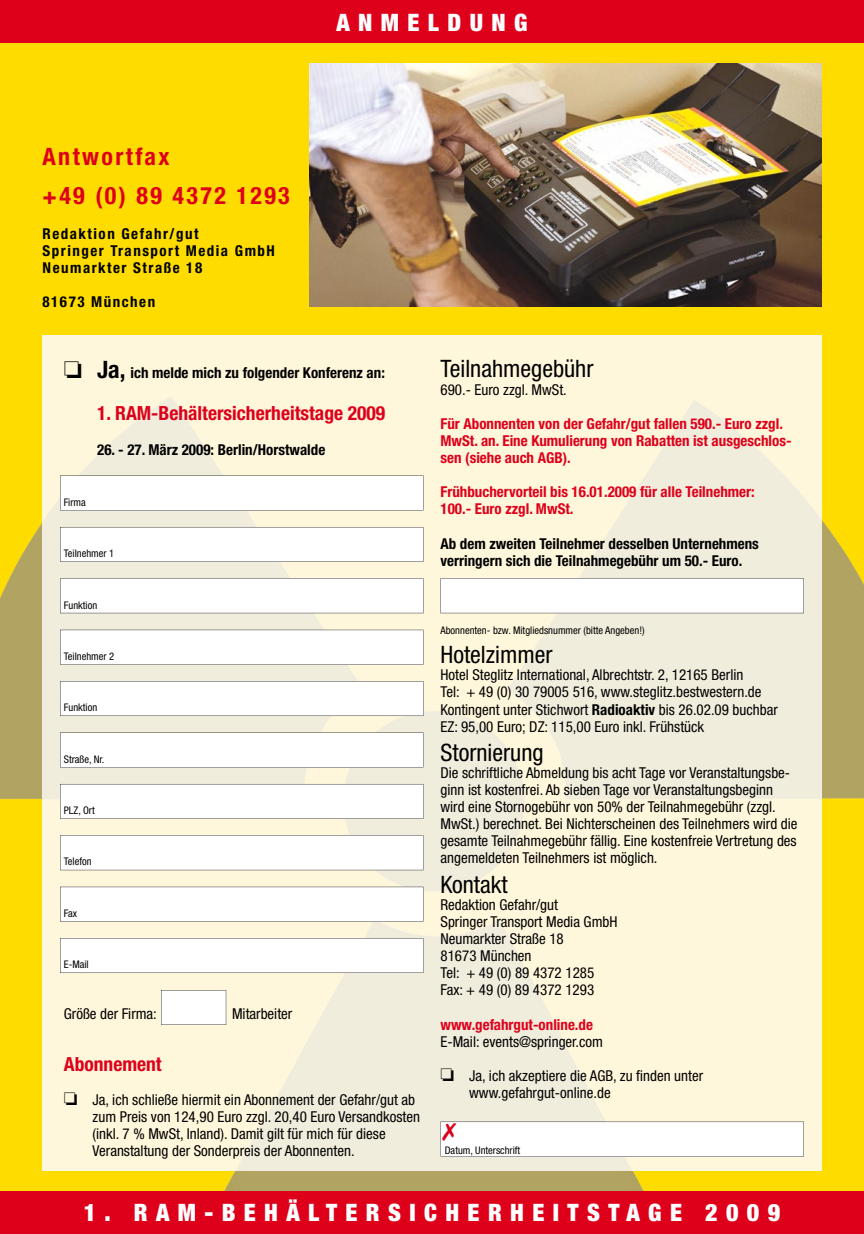
<style>
.page{position:relative;width:864px;height:1234px;background:#fff}
.page>*{position:absolute;margin:0;border:0;box-sizing:border-box;transform-origin:0 0}
.t1{font:condensed 24px "Helvetica Neue LT Std";color:#000}
.t2{font:900 condensed 24px "Helvetica Neue LT Std";letter-spacing:.35em;color:#fff}
.t3{font:700 condensed 24px/39px "Helvetica Neue LT Std";letter-spacing:.1em;color:#de001a}
.t4{font:700 condensed 19.5px "Helvetica Neue LT Std";color:#de001a}
.t5{font:condensed 15px/17.1px "Helvetica Neue LT Std";color:#000}
.t6{font:700 condensed 15px/17.1px "Helvetica Neue LT Std";color:#de001a}
.t7{font:700 condensed 15px/17.1px "Helvetica Neue LT Std";color:#000}
.t8{font:700 condensed 15px/17.1px "Helvetica Neue LT Std";letter-spacing:.1em;color:#000}
.t9{font:condensed 10.5px "Helvetica Neue LT Std";color:#000}
.s1{font-size:24px}
.s2{font-weight:700}
</style>
<div class="page">
<div style="left:0;top:23px;width:863px;height:1210px;background:#fedc00"></div>
<div style="left:0;top:0;width:863px;height:43px;background:#de001a"></div>
<img style="left:0;top:346px;width:54px;height:825px">
<img style="left:809px;top:346px;width:54px;height:825px">
<img style="left:54px;top:1170px;width:755px;height:21px">
<div style="left:0;top:1191px;width:863px;height:42px;background:#de001a"></div>
<img style="left:43px;top:335px;width:778px;height:835px">
<div style="left:60px;top:527px;width:363px;height:34px;background:#fff"></div>
<div style="left:60px;top:578px;width:363px;height:35px;background:#fff"></div>
<div style="left:60px;top:629px;width:363px;height:35px;background:#fff"></div>
<div style="left:60px;top:681px;width:363px;height:34px;background:#fff"></div>
<div style="left:60px;top:732px;width:363px;height:35px;background:#fff"></div>
<div style="left:60px;top:783px;width:363px;height:35px;background:#fff"></div>
<div style="left:60px;top:835px;width:363px;height:35px;background:#fff"></div>
<div style="left:60px;top:886px;width:363px;height:35px;background:#fff"></div>
<div style="left:60px;top:937px;width:363px;height:35px;background:#fff"></div>
<div style="left:60px;top:475px;width:363px;height:35px;background:#fff"></div>
<svg style="left:161px;top:989px;width:65px;height:35px;background:#faf9f9"></svg>
<div style="left:440px;top:578px;width:363px;height:35px;background:#fff"></div>
<img style="left:310px;top:64px;width:511px;height:243px">
<div style="left:440px;top:1121px;width:363px;height:35px;background:#fff"></div>
<h1 class="t3" style="left:43px;top:137px;width:249px">Antwortfax<br>+49 (0) 89 4372 1293</h1>
<p class="t8" style="left:43px;top:224px;width:234px">Redaktion Gefahr/gut<br>Springer Transport Media GmbH<br>Neumarkter Straße 18</p>
<p class="t8" style="left:43px;top:293px;width:114px">81673 München</p>
<h1 class="t2" style="left:336px;top:8px;width:192px">ANMELDUNG</h1>
<p class="t7" style="left:64px;top:363px;width:322px">❏ <span class="s1">Ja,</span> ich melde mich zu folgender Konferenz an:</p>
<h2 class="t4" style="left:97px;top:401px;width:289px">1. RAM-Behältersicherheitstage 2009</h2>
<p class="t7" style="left:97px;top:440px;width:229px">26. - 27. März 2009: Berlin/Horstwalde</p>
<p class="t9" style="left:64px;top:496px;width:23px">Firma</p>
<p class="t9" style="left:64px;top:547px;width:52px">Teilnehmer 1</p>
<p class="t9" style="left:64px;top:598px;width:35px">Funktion</p>
<p class="t9" style="left:64px;top:650px;width:52px">Teilnehmer 2</p>
<p class="t9" style="left:64px;top:701px;width:35px">Funktion</p>
<p class="t9" style="left:64px;top:752px;width:42px">Straße, Nr.</p>
<p class="t9" style="left:64px;top:804px;width:32px">PLZ, Ort</p>
<p class="t9" style="left:64px;top:855px;width:29px">Telefon</p>
<p class="t9" style="left:64px;top:906px;width:15px">Fax</p>
<p class="t9" style="left:64px;top:957px;width:26px">E-Mail</p>
<p class="t5" style="left:64px;top:1005px;width:94px">Größe der Firma:</p>
<p class="t5" style="left:232px;top:1005px;width:62px">Mitarbeiter</p>
<h2 class="t4" style="left:64px;top:1051px;width:99px">Abonnement</h2>
<p class="t5" style="left:92px;top:1090px;width:329px;text-indent:-29px">❏ Ja, ich schließe hiermit ein Abonnement der Gefahr/gut ab zum Preis von 124,90 Euro zzgl. 20,40 Euro Versandkosten (inkl. 7 % MwSt, Inland). Damit gilt für mich für diese Veranstaltung der Sonderpreis der Abonnenten.</p>
<h1 class="t1" style="left:440px;top:355px;width:154px">Teilnahmegebühr</h1>
<p class="t5" style="left:440px;top:380px;width:128px">690.- Euro zzgl. MwSt.</p>
<p class="t6" style="left:440px;top:414px;width:352px">Für Abonnenten von der Gefahr/gut fallen 590.- Euro zzgl.<br>MwSt. an. Eine Kumulierung von Rabatten ist ausgeschlos&shy;sen (siehe auch AGB).</p>
<p class="t6" style="left:440px;top:483px;width:315px">Frühbuchervorteil bis 16.01.2009 für alle Teilnehmer:<br>100.- Euro zzgl. MwSt.</p>
<p class="t7" style="left:440px;top:534px;width:320px">Ab dem zweiten Teilnehmer desselben Unternehmens verringern sich die Teilnahmegebühr um 50.- Euro.</p>
<p class="t9" style="left:440px;top:624px;width:205px">Abonnenten- bzw. Mitgliedsnummer (bitte Angeben!)</p>
<h1 class="t1" style="left:440px;top:640px;width:113px">Hotelzimmer</h1>
<p class="t5" style="left:440px;top:666px;width:339px">Hotel Steglitz International, Albrechtstr. 2, 12165 Berlin<br>Tel: + 49 (0) 30 79005 516, www.steglitz.bestwestern.de Kontingent unter Stichwort <span class="s2">Radioaktiv</span> bis 26.02.09 buchbar EZ: 95,00 Euro; DZ: 115,00 Euro inkl. Frühstück</p>
<h1 class="t1" style="left:440px;top:738px;width:105px">Stornierung</h1>
<p class="t5" style="left:440px;top:763px;width:358px">Die schriftliche Abmeldung bis acht Tage vor Veranstaltungsbe&shy;ginn ist kostenfrei. Ab sieben Tage vor Veranstaltungsbeginn wird eine Stornogebühr von 50% der Teilnahmegebühr (zzgl.<br>MwSt.) berechnet. Bei Nichterscheinen des Teilnehmers wird die gesamte Teilnahmegebühr fällig. Eine kostenfreie Vertretung des angemeldeten Teilnehmers ist möglich.</p>
<h1 class="t1" style="left:440px;top:870px;width:69px">Kontakt</h1>
<p class="t5" style="left:440px;top:895px;width:178px">Redaktion Gefahr/gut<br>Springer Transport Media GmbH<br>Neumarkter Straße 18<br>81673 München<br>Tel: + 49 (0) 89 4372 1285<br>Fax: + 49 (0) 89 4372 1293</p>
<p class="t6" style="left:440px;top:1015px;width:154px">www.gefahrgut-online.de</p>
<p class="t5" style="left:440px;top:1032px;width:164px">E-Mail: events@springer.com</p>
<p class="t5" style="left:469px;top:1066px;width:235px;text-indent:-29px">❏ Ja, ich akzeptiere die AGB, zu finden unter www.gefahrgut-online.de</p>
<p class="t9" style="left:444px;top:1143px;width:77px">Datum, Unterschrift</p>
<h1 class="t2" style="left:84px;top:1196px;width:697px">1. RAM-BEHÄLTERSICHERHEITSTAGE 2009</h1>
</div>
